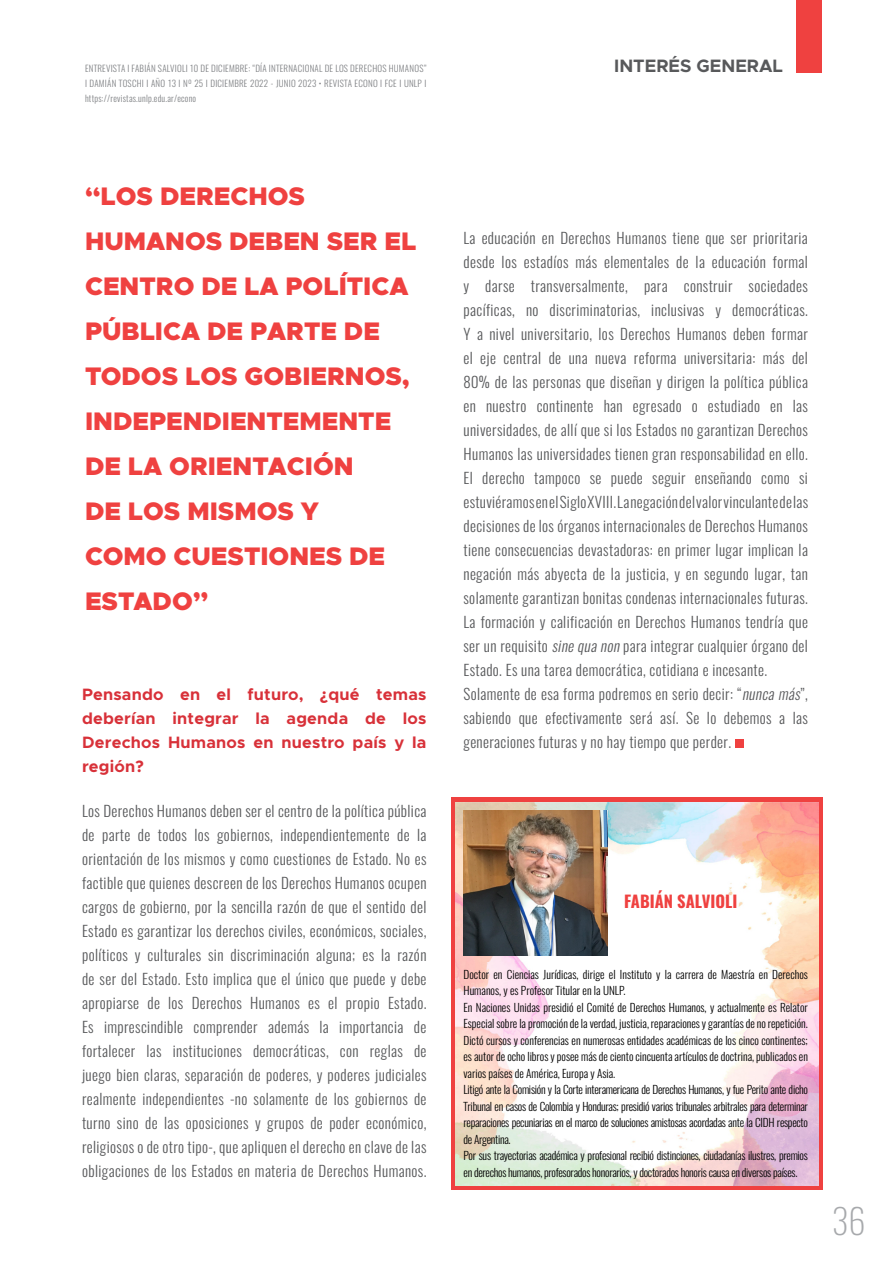
<style>
.page{position:relative;width:893px;height:1263px;background:#fff}
.page>*{position:absolute;margin:0;border:0;box-sizing:border-box;transform-origin:0 0}
.t1{font:200 34.5px "Oswald";color:#a7a9ac}
.t2{font:900 25.5px/45px "Metropolis";color:#ef4140}
.t3{font:700 18px "Metropolis";color:#58595b}
.t4{font:700 16.5px/24px "Metropolis";letter-spacing:.01em;color:#d83139;text-align:justify}
.t5{font:700 16.5px "Oswald";color:#ef4140}
.t6{font:300 15px/24px "Oswald";letter-spacing:.025em;color:#58595b;text-align:justify}
.t7{font:300 11.25px/16.5px "Oswald";letter-spacing:-.005em;color:#000}
.t8{font:300 9px/15px "Oswald";letter-spacing:.025em;color:#808285;text-align:justify}
.s1{font-style:italic}
</style>
<div class="page">
<div style="left:796px;top:0;width:25px;height:72px;background:#ef4140"></div>
<svg style="left:451px;top:798px;width:371px;height:392px;background:#ed5856"></svg>
<img style="left:455px;top:803px;width:363px;height:382px">
<img style="left:463px;top:811px;width:144px;height:145px">
<div style="left:736px;top:739px;width:8px;height:9px;background:#ef4140"></div>
<p class="t8" style="left:85px;top:60px;width:343px">ENTREVISTA I FABIÁN SALVIOLI 10 DE DICIEMBRE: “DÍA INTERNACIONAL DE LOS DERECHOS HUMANOS” I DAMIÁN TOSCHI I AÑO 13 I Nº 25 I DICIEMBRE 2022 - JUNIO 2023 • REVISTA ECONO I FCE I UNLP I https://revistas.unlp.edu.ar/econo</p>
<p class="t3" style="left:614px;top:55px;width:170px">INTERÉS GENERAL</p>
<h2 class="t2" style="left:85px;top:173px;width:333px">“LOS DERECHOS<br>HUMANOS DEBEN SER EL<br>CENTRO DE LA POLÍTICA<br>PÚBLICA DE PARTE DE<br>TODOS LOS GOBIERNOS,<br>INDEPENDIENTEMENTE<br>DE LA ORIENTACIÓN<br>DE LOS MISMOS Y<br>COMO CUESTIONES DE<br>ESTADO”</h2>
<p class="t4" style="left:82px;top:682px;width:346px">Pensando en el futuro, ¿qué temas deberían integrar la agenda de los Derechos Humanos en nuestro país y la región?</p>
<p class="t6" style="left:82px;top:797px;width:346px">Los Derechos Humanos deben ser el centro de la política pública de parte de todos los gobiernos, independientemente de la orientación de los mismos y como cuestiones de Estado. No es factible que quienes descreen de los Derechos Humanos ocupen cargos de gobierno, por la sencilla razón de que el sentido del Estado es garantizar los derechos civiles, económicos, sociales, políticos y culturales sin discriminación alguna; es la razón de ser del Estado. Esto implica que el único que puede y debe apropiarse de los Derechos Humanos es el propio Estado.<br>Es imprescindible comprender además la importancia de fortalecer las instituciones democráticas, con reglas de juego bien claras, separación de poderes, y poderes judiciales realmente independientes -no solamente de los gobiernos de turno sino de las oposiciones y grupos de poder económico, religiosos o de otro tipo-, que apliquen el derecho en clave de las obligaciones de los Estados en materia de Derechos Humanos.</p>
<p class="t6" style="left:463px;top:225px;width:346px;text-align:left">La educación en Derechos Humanos tiene que ser prioritaria desde los estadíos más elementales de la educación formal y darse transversalmente, para construir sociedades pacíficas, no discriminatorias, inclusivas y democráticas.<br>Y a nivel universitario, los Derechos Humanos deben formar el eje central de una nueva reforma universitaria: más del 80% de las personas que diseñan y dirigen la política pública en nuestro continente han egresado o estudiado en las universidades, de allí que si los Estados no garantizan Derechos Humanos las universidades tienen gran responsabilidad en ello.<br>El derecho tampoco se puede seguir enseñando como si estuviéramos en el Siglo XVIII. La negación del valor vinculante de las decisiones de los órganos internacionales de Derechos Humanos tiene consecuencias devastadoras: en primer lugar implican la negación más abyecta de la justicia, y en segundo lugar, tan solamente garantizan bonitas condenas internacionales futuras.<br>La formación y calificación en Derechos Humanos tendría que ser un requisito <span class="s1">sinequanon</span>para integrar cualquier órgano del Estado. Es una tarea democrática, cotidiana e incesante.<br>Solamente de esa forma podremos en serio decir: “<span class="s1">nuncamás</span>”, sabiendo que efectivamente será así. Se lo debemos a las generaciones futuras y no hay tiempo que perder.</p>
<p class="t5" style="left:624px;top:892px;width:115px">FABIÁN SALVIOLI</p>
<p class="t7" style="left:463px;top:965px;width:346px">Doctor en Ciencias Jurídicas, dirige el Instituto y la carrera de Maestría en Derechos Humanos, y es Profesor Titular en la UNLP.<br>En Naciones Unidas presidió el Comité de Derechos Humanos, y actualmente es Relator Especial sobre la promoción de la verdad, justicia, reparaciones y garantías de no repetición.<br>Dictó cursos y conferencias en numerosas entidades académicas de los cinco continentes; es autor de ocho libros y posee más de ciento cincuenta artículos de doctrina, publicados en varios países de América, Europa y Asia.<br>Litigó ante la Comisión y la Corte interamericana de Derechos Humanos, y fue Perito ante dicho Tribunal en casos de Colombia y Honduras; presidió varios tribunales arbitrales para determinar reparaciones pecuniarias en el marco de soluciones amistosas acordadas ante la CIDH respecto de Argentina.<br>Por sus trayectorias académica y profesional recibió distinciones, ciudadanías ilustres, premios en derechos humanos, profesorados honorarios, y doctorados honoris causa en diversos países.</p>
<h1 class="t1" style="left:832px;top:1190px;width:35px">36</h1>
</div>
